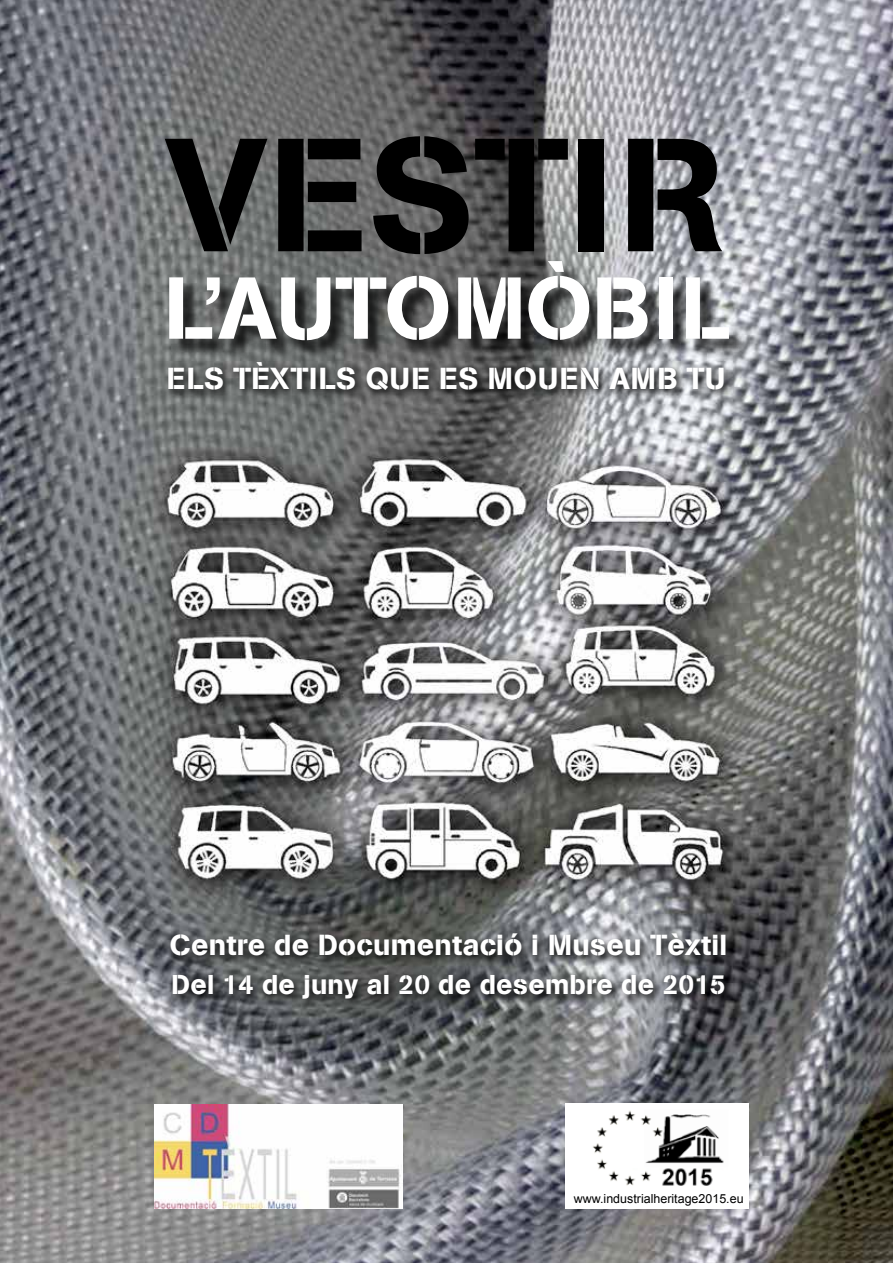
<style>
.page{position:relative;width:893px;height:1263px;background:#fff}
.page>*{position:absolute;margin:0;border:0;box-sizing:border-box;transform-origin:0 0}
.t1{font:159.3px "AG Book Stencil";letter-spacing:.01em;color:#000}
.t2{font:86.7px "AG Book Stencil";letter-spacing:.005em;color:#fff}
.t3{font:30.15px "AG Book Stencil";letter-spacing:.03em;color:#fff}
.t4{font:28.65px "AG Book Stencil";letter-spacing:.01em;color:#fff}
.t5{font:27px "AG Book Stencil";letter-spacing:.01em;color:#fff}
.t6{font:12.45px "Arial";color:#000}
</style>
<div class="page">
<img style="left:0;top:0;width:893px;height:1263px">
<div style="left:172px;top:263px;width:576px;height:96px;background:#000;opacity:.75"></div>
<svg style="left:164px;top:358px;width:570px;height:43px;background:#626465"></svg>
<svg style="left:168px;top:970px;width:567px;height:40px;background:#56585a"></svg>
<svg style="left:166px;top:929px;width:571px;height:38px;background:#565859"></svg>
<img style="left:154px;top:1104px;width:249px;height:105px">
<div style="left:565px;top:1103px;width:183px;height:106px;background:#fff"></div>
<img style="left:593px;top:1111px;width:131px;height:75px">
<h1 class="t1" style="left:165px;top:100px;width:562px">VESTIR</h1>
<h2 class="t2" style="left:164px;top:256px;width:567px">L’AUTOMÒBIL</h2>
<p class="t3" style="left:167px;top:361px;width:560px">ELS TÈXTILS QUE ES MOUEN AMB TU</p>
<p class="t4" style="left:170px;top:928px;width:559px">Centre de Documentació i Museu Tèxtil</p>
<p class="t5" style="left:172px;top:969px;width:555px">Del 14 de juny al 20 de desembre de 2015</p>
<p class="t6" style="left:574px;top:1190px;width:171px">www.industrialheritage2015.eu</p>
</div>
